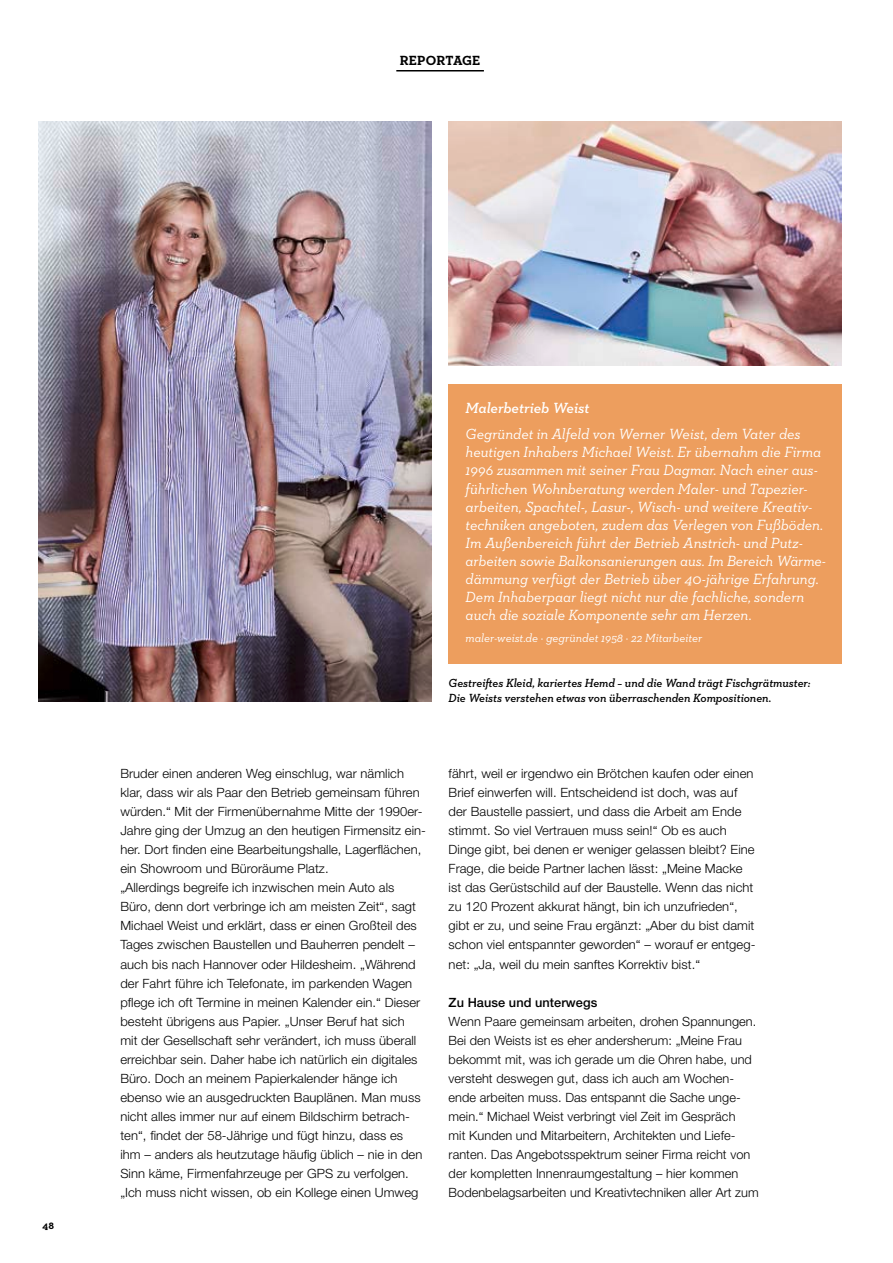
<style>
.page{position:relative;width:893px;height:1263px;background:#fff}
.page>*{position:absolute;margin:0;border:0;box-sizing:border-box;transform-origin:0 0}
.t1{font:italic 15px/18px "Neutraface Slab Text";color:#fff}
.t2{font:italic 600 15px "Neutraface Slab Text";color:#fff}
.t3{font:700 13.5px "Neutraface Slab Text";letter-spacing:.01em;color:#000}
.t4{font:300 12.75px/19px "Helvetica Neue LT Std";letter-spacing:.005em;color:#000}
.t5{font:500 12.75px "Helvetica Neue LT Std";letter-spacing:.005em;color:#000}
.t6{font:italic 600 12px/15px "Neutraface Slab Text";color:#000}
.t7{font:italic 12px "Neutraface Slab Text";color:#fff}
.t8{font:700 10.5px "Neutraface Slab Text";color:#000}
</style>
<div class="page">
<img style="left:449px;top:121px;width:393px;height:244px">
<div style="left:449px;top:384px;width:393px;height:280px;background:#ed9e5e"></div>
<img style="left:38px;top:121px;width:394px;height:581px">
<hr style="left:396px;top:70px;width:88px;height:1px;background:#000">
<p class="t3" style="left:400px;top:51px;width:82px">REPORTAGE</p>
<p class="t8" style="left:43px;top:1219px;width:13px">48</p>
<p class="t2" style="left:466px;top:399px;width:125px">Malerbetrieb Weist</p>
<p class="t1" style="left:466px;top:425px;width:362px">Gegründet in Alfeld von Werner Weist, dem Vater des heutigen Inhabers Michael Weist. Er übernahm die Firma 1996 zusammen mit seiner Frau Dagmar. Nach einer aus&shy;führlichen Wohnberatung werden Maler- und Tapezier&shy;arbeiten, Spachtel-, Lasur-, Wisch- und weitere Kreativ&shy;techniken angeboten, zudem das Verlegen von Fußböden.<br>Im Außenbereich führt der Betrieb Anstrich- und Putz&shy;arbeiten sowie Balkonsanierungen aus. Im Bereich Wärme&shy;dämmung verfügt der Betrieb über 40-jährige Erfahrung.<br>Dem Inhaberpaar liegt nicht nur die fachliche, sondern auch die soziale Komponente sehr am Herzen.</p>
<p class="t7" style="left:466px;top:631px;width:238px">maler-weist.de · gegründet 1958 · 22 Mitarbeiter</p>
<p class="t6" style="left:449px;top:675px;width:364px">Gestreiftes Kleid, kariertes Hemd – und die Wand trägt Fischgrätmuster:<br>Die Weists verstehen etwas von überraschenden Kompositionen.</p>
<p class="t4" style="left:120px;top:764px;width:307px">Bruder einen anderen Weg einschlug, war nämlich klar, dass wir als Paar den Betrieb gemeinsam führen würden.“ Mit der Firmenübernahme Mitte der 1990er-Jahre ging der Umzug an den heutigen Firmensitz ein&shy;her. Dort finden eine Bearbeitungshalle, Lagerflächen, ein Showroom und Büroräume Platz.<br>„Allerdings begreife ich inzwischen mein Auto als Büro, denn dort verbringe ich am meisten Zeit“, sagt Michael Weist und erklärt, dass er einen Großteil des Tages zwischen Baustellen und Bauherren pendelt – auch bis nach Hannover oder Hildesheim. „Während der Fahrt führe ich Telefonate, im parkenden Wagen pflege ich oft Termine in meinen Kalender ein.“ Dieser besteht übrigens aus Papier. „Unser Beruf hat sich<br>mit der Gesellschaft sehr verändert, ich muss überall erreichbar sein. Daher habe ich natürlich ein digitales Büro. Doch an meinem Papierkalender hänge ich ebenso wie an ausgedruckten Bauplänen. Man muss nicht alles immer nur auf einem Bildschirm betrach&shy;ten“, findet der 58-Jährige und fügt hinzu, dass es ihm – anders als heutzutage häufig üblich – nie in den Sinn käme, Firmenfahrzeuge per GPS zu verfolgen. „Ich muss nicht wissen, ob ein Kollege einen Umweg</p>
<p class="t4" style="left:449px;top:764px;width:308px">fährt, weil er irgendwo ein Brötchen kaufen oder einen Brief einwerfen will. Entscheidend ist doch, was auf der Baustelle passiert, und dass die Arbeit am Ende stimmt. So viel Vertrauen muss sein!“ Ob es auch Dinge gibt, bei denen er weniger gelassen bleibt? Eine Frage, die beide Partner lachen lässt: „Meine Macke ist das Gerüstschild auf der Baustelle. Wenn das nicht zu 120 Prozent akkurat hängt, bin ich unzufrieden“, gibt er zu, und seine Frau ergänzt: „Aber du bist damit schon viel entspannter geworden“ – worauf er entgeg&shy;net: „Ja, weil du mein sanftes Korrektiv bist.“</p>
<p class="t5" style="left:449px;top:994px;width:150px">Zu Hause und unterwegs</p>
<p class="t4" style="left:449px;top:1011px;width:312px">Wenn Paare gemeinsam arbeiten, drohen Spannungen.<br>Bei den Weists ist es eher andersherum: „Meine Frau bekommt mit, was ich gerade um die Ohren habe, und versteht deswegen gut, dass ich auch am Wochen&shy;ende arbeiten muss. Das entspannt die Sache unge&shy;mein.“ Michael Weist verbringt viel Zeit im Gespräch<br>mit Kunden und Mitarbeitern, Architekten und Liefe&shy;ranten. Das Angebotsspektrum seiner Firma reicht von der kompletten Innenraumgestaltung – hier kommen Bodenbelagsarbeiten und Kreativtechniken aller Art zum</p>
</div>
